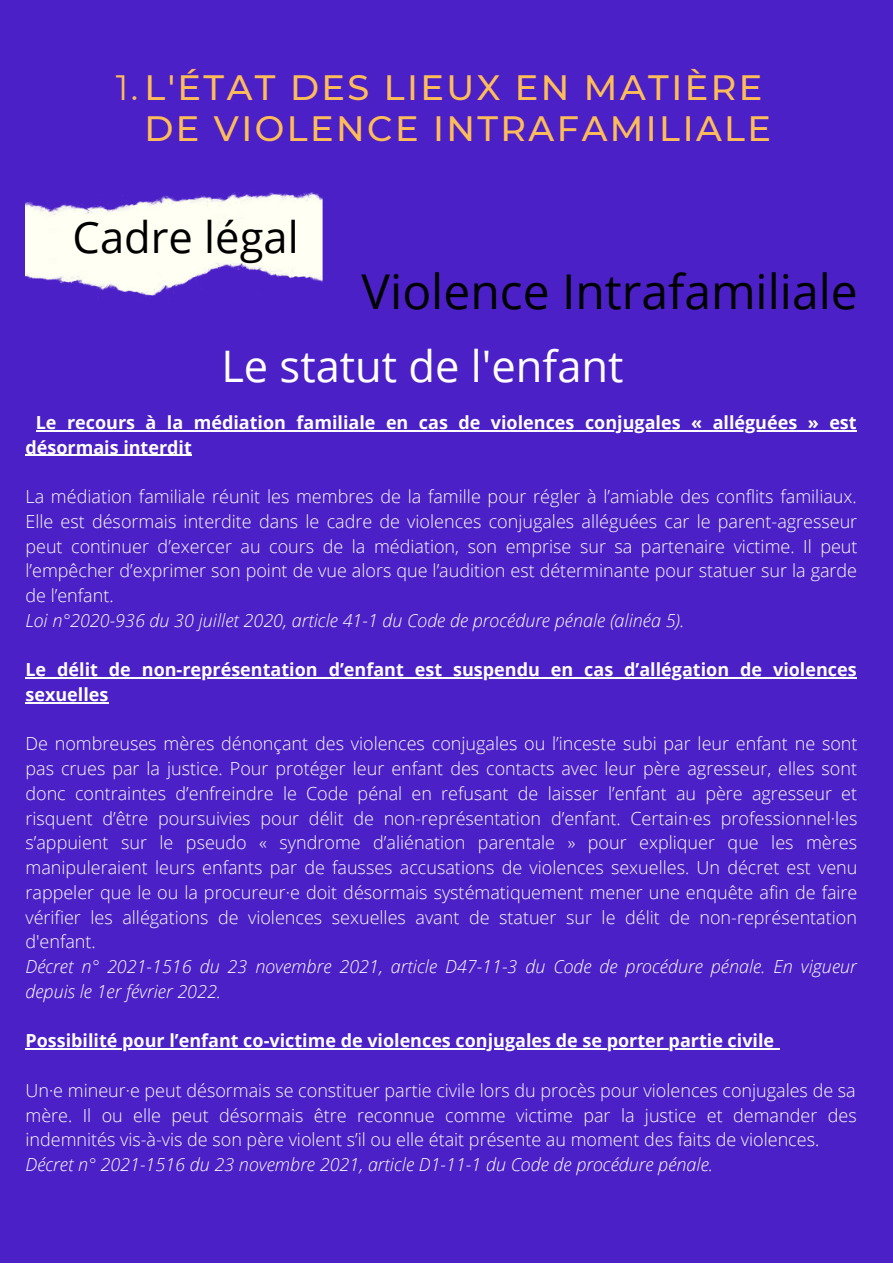
<style>
.page{position:relative;width:893px;height:1264px;background:#fff}
.page>*{position:absolute;margin:0;border:0;box-sizing:border-box;transform-origin:0 0}
.t1{font:48px "Open Sans";color:#000}
.t2{font:43.5px "Open Sans";color:#fff}
.t3{font:43.5px "Open Sans";color:#000}
.t4{font:500 35.1px/40.5px "Montserrat";letter-spacing:.07em;color:#ffbd59;text-align:right}
.t5{font:300 18px/24.8px "Open Sans";color:#fff;text-align:justify}
.t6{font:italic 300 18px/24.8px "Open Sans";color:#fff}
.t7{font:700 18px/24.8px "Open Sans";color:#fff}
.s1{font-weight:400}
</style>
<div class="page">
<div style="left:0;top:0;width:892px;height:1262px;background:#4c20c7"></div>
<img style="left:26px;top:192px;width:297px;height:105px">
<hr style="left:36px;top:430px;width:820px;height:1px;background:#fff">
<hr style="left:25px;top:454px;width:167px;height:2px;background:#fff">
<hr style="left:25px;top:677px;width:831px;height:1px;background:#fff">
<hr style="left:25px;top:702px;width:83px;height:1px;background:#fff">
<hr style="left:25px;top:1048px;width:749px;height:1px;background:#fff">
<h3 class="t4" style="left:116px;top:67px;width:657px"><span class="s1">1.</span>L'ÉTAT DES LIEUX EN MATIÈRE<br>DE VIOLENCE INTRAFAMILIALE</h3>
<h2 class="t3" style="left:73px;top:206px;width:227px">Cadre légal</h2>
<h1 class="t1" style="left:361px;top:258px;width:497px">Violence Intrafamiliale</h1>
<h2 class="t2" style="left:221px;top:335px;width:403px">Le statut de l'enfant</h2>
<p class="t7" style="left:25px;top:409px;width:832px;text-indent:10px">Le recours à la médiation familiale en cas de violences conjugales « alléguées » est désormais interdit</p>
<p class="t5" style="left:25px;top:483px;width:833px">La médiation familiale réunit les membres de la famille pour régler à l’amiable des conflits familiaux.<br>Elle est désormais interdite dans le cadre de violences conjugales alléguées car le parent-agresseur peut continuer d’exercer au cours de la médiation, son emprise sur sa partenaire victime. Il peut l’empêcher d’exprimer son point de vue alors que l’audition est déterminante pour statuer sur la garde de l’enfant.</p>
<p class="t6" style="left:25px;top:607px;width:660px">Loi n°2020-936 du 30 juillet 2020, article 41-1 du Code de procédure pénale (alinéa 5).</p>
<p class="t7" style="left:25px;top:657px;width:832px">Le délit de non-représentation d’enfant est suspendu en cas d’allégation de violences sexuelles</p>
<p class="t5" style="left:25px;top:731px;width:833px">De nombreuses mères dénonçant des violences conjugales ou l’inceste subi par leur enfant ne sont pas crues par la justice. Pour protéger leur enfant des contacts avec leur père agresseur, elles sont donc contraintes d’enfreindre le Code pénal en refusant de laisser l’enfant au père agresseur et risquent d’être poursuivies pour délit de non-représentation d’enfant. Certain·es professionnel·les s’appuient sur le pseudo « syndrome d’aliénation parentale » pour expliquer que les mères manipuleraient leurs enfants par de fausses accusations de violences sexuelles. Un décret est venu rappeler que le ou la procureur·e doit désormais systématiquement mener une enquête afin de faire vérifier les allégations de violences sexuelles avant de statuer sur le délit de non-représentation d'enfant.</p>
<p class="t6" style="left:25px;top:953px;width:832px">Décret n° 2021-1516 du 23 novembre 2021, article D47-11-3 du Code de procédure pénale. En vigueur depuis le 1er février 2022.</p>
<p class="t7" style="left:25px;top:1028px;width:750px">Possibilité pour l’enfant co-victime de violences conjugales de se porter partie civile</p>
<p class="t5" style="left:25px;top:1077px;width:832px">Un·e mineur·e peut désormais se constituer partie civile lors du procès pour violences conjugales de sa mère. Il ou elle peut désormais être reconnue comme victime par la justice et demander des indemnités vis-à-vis de son père violent s’il ou elle était présente au moment des faits de violences.</p>
<p class="t6" style="left:25px;top:1151px;width:689px">Décret n° 2021-1516 du 23 novembre 2021, article D1-11-1 du Code de procédure pénale.</p>
</div>
